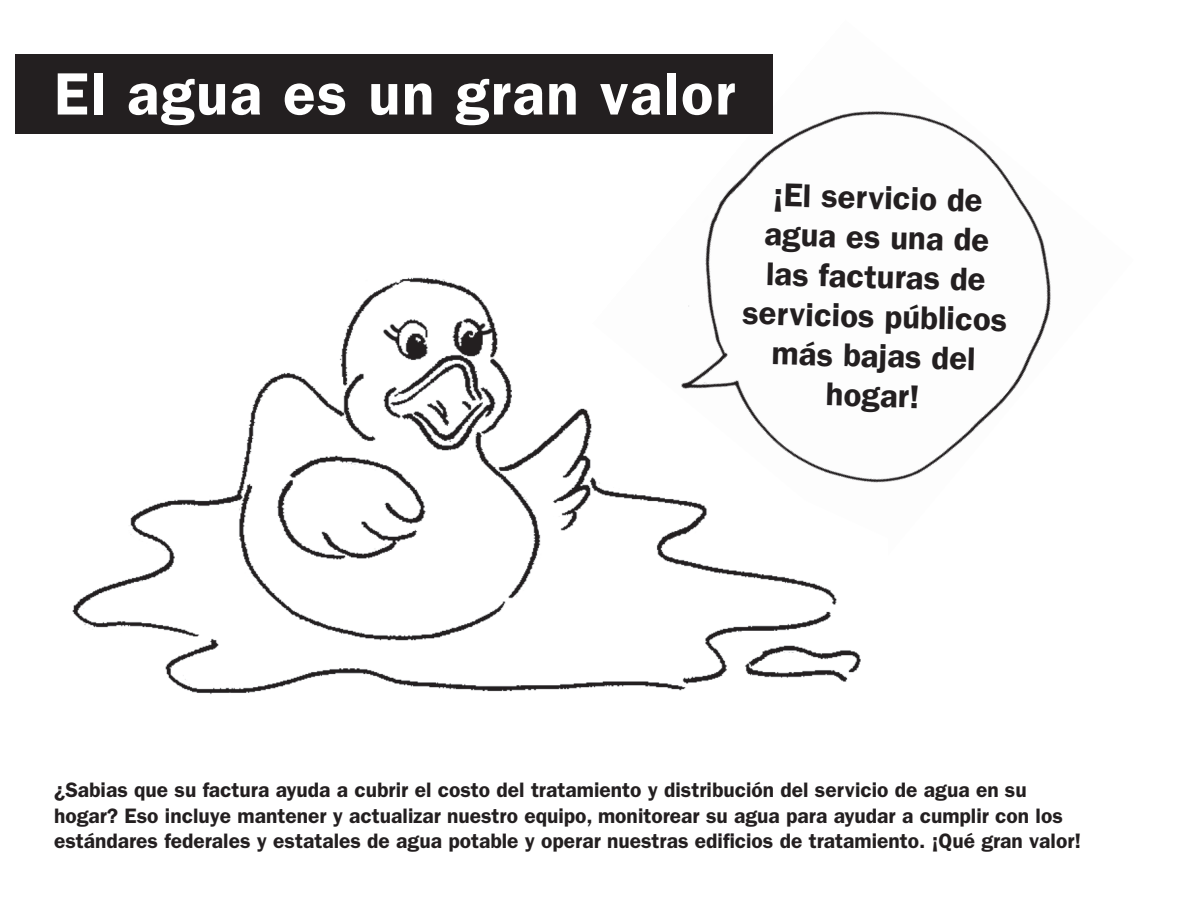
<style>
.page{position:relative;width:1188px;height:918px;background:#fff}
.page>*{position:absolute;margin:0;border:0;box-sizing:border-box;transform-origin:0 0}
.t1{font:600 60px "ITC Franklin Gothic Std";letter-spacing:.025em;color:#fff}
.t2{font:600 33px/39.6px "ITC Franklin Gothic Std";color:#231f20;text-align:center}
.t3{font:600 21px/25.2px "ITC Franklin Gothic Std";color:#231f20}
</style>
<div class="page">
<img style="left:705px;top:111px;width:346px;height:371px">
<img style="left:72px;top:266px;width:816px;height:428px">
<div style="left:16px;top:54px;width:757px;height:80px;background:#231f20"></div>
<h1 class="t1" style="left:40px;top:50px;width:517px">Water is a bargain</h1>
<h1 class="t1" style="left:54px;top:58px;width:683px">El agua es un gran valor</h1>
<h2 class="t2" style="left:747px;top:173px;width:266px;rotate:2deg">¡El servicio de agua es una de las facturas de servicios públicos más bajas del hogar!</h2>
<p class="t3" style="left:54px;top:778px;width:1029px">¿Sabias que su factura ayuda a cubrir el costo del tratamiento y distribución del servicio de agua en su hogar? Eso incluye mantener y actualizar nuestro equipo, monitorear su agua para ayudar a cumplir con los estándares federales y estatales de agua potable y operar nuestras edificios de tratamiento. ¡Qué gran valor!</p>
</div>
